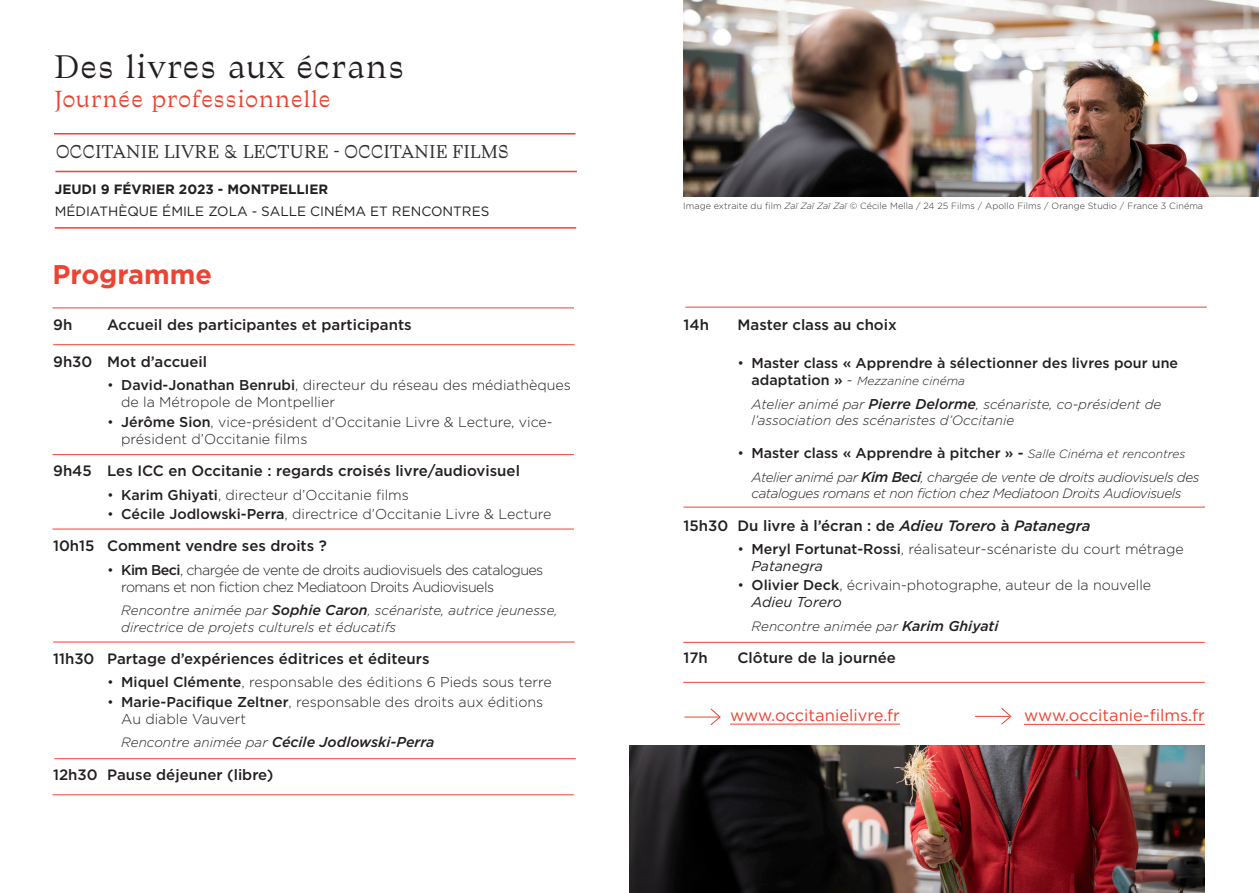
<style>
.page{position:relative;width:1259px;height:893px;background:#fff}
.page>*{position:absolute;margin:0;border:0;box-sizing:border-box;transform-origin:0 0}
.Titre_Des_livres_aux{font:31.5px "Traulha Regulara";color:#231f20}
.Programme{font:700 27px "Gotham";color:#eb4433}
.Sous-titre_journée{font:22.5px "Traulha Regulara";color:#eb4433}
.Organisateurs_pp2-3{font:18px "Traulha Jornau";color:#312f30}
.Site_web_OLL_OF_p3{font:16.5px "Gotham";color:#eb4433}
.Horaires_interventio{font:500 15px "Gotham";color:#231f20}
.t1{font:300 14.25px/17.1px "Gotham";color:#231f20}
.t2{font:500 14.25px "Gotham";color:#231f20}
.t3{font:300 14.25px/17.1px "Gotham";letter-spacing:-.04em;color:#231f20}
.Animation{font:italic 500 14.25px "Gotham";color:#231f20}
.Animation-2{font:italic 300 13.5px/16.2px "Gotham";letter-spacing:-.005em;color:#231f20}
.Animation-3{font:italic 300 13.5px/16.2px "Gotham";letter-spacing:-.03em;color:#231f20}
.Salle_Cinema_et_renc{font:13.5px "Gotham";color:#231f20}
.Date_et_ville{font:700 13.5px "Gotham";color:#231f20}
.t4{font:italic 300 12px "Gotham";color:#231f20}
.Site_web_OLL_OF_p3-2{font:300 9px "Gotham";letter-spacing:.01em;color:#312f30}
.s1{font-weight:500}
.s2{font-weight:500;font-size:14.25px}
.s3{font-weight:300;font-size:13.5px}
.s4{font-style:italic}
.s5{font-weight:300}
.s6{font-weight:500;font-style:normal;font-size:14.25px}
.s7{font-style:normal;font-size:14.25px}
.s8{font-weight:300;font-style:italic;font-size:12px}
.s9{font-weight:400;font-style:italic}
</style>
<div class="page">
<hr style="left:685px;top:307px;width:521px;height:1px;background:#eb4433">
<hr style="left:683px;top:682px;width:521px;height:1px;background:#eb4433">
<hr style="left:683px;top:642px;width:521px;height:1px;background:#eb4433">
<hr style="left:683px;top:507px;width:522px;height:1px;background:#eb4433">
<hr style="left:55px;top:171px;width:522px;height:1px;background:#eb4433">
<hr style="left:54px;top:133px;width:521px;height:2px;background:#eb4433">
<hr style="left:55px;top:227px;width:521px;height:2px;background:#eb4433">
<hr style="left:52px;top:307px;width:522px;height:1px;background:#eb4433">
<hr style="left:53px;top:344px;width:521px;height:1px;background:#eb4433">
<hr style="left:52px;top:454px;width:522px;height:1px;background:#eb4433">
<hr style="left:52px;top:529px;width:522px;height:1px;background:#eb4433">
<hr style="left:53px;top:642px;width:521px;height:1px;background:#eb4433">
<hr style="left:54px;top:758px;width:522px;height:1px;background:#eb4433">
<hr style="left:52px;top:794px;width:522px;height:1px;background:#eb4433">
<img style="left:683px;top:0;width:576px;height:197px">
<img style="left:629px;top:746px;width:576px;height:147px">
<hr style="left:730px;top:724px;width:170px;height:1px;background:#eb4433">
<hr style="left:1024px;top:724px;width:180px;height:1px;background:#eb4433">
<hr style="left:684px;top:717px;width:35px;height:1px;background:#eb4433">
<svg style="left:710px;top:708px;width:11px;height:18px"></svg>
<hr style="left:975px;top:716px;width:34px;height:1px;background:#eb4433">
<svg style="left:1000px;top:708px;width:12px;height:17px"></svg>
<p class="Titre_Des_livres_aux" style="left:54px;top:49px;width:352px">Des livres aux écrans</p>
<p class="Sous-titre_journée" style="left:54px;top:86px;width:278px">Journée professionnelle</p>
<p class="Organisateurs_pp2-3" style="left:56px;top:142px;width:454px">OCCITANIE LIVRE &amp; LECTURE - OCCITANIE FILMS</p>
<p class="Date_et_ville" style="left:55px;top:180px;width:275px">JEUDI 9 FÉVRIER 2023 - MONTPELLIER</p>
<p class="Salle_Cinema_et_renc" style="left:55px;top:202px;width:436px">MÉDIATHÈQUE ÉMILE ZOLA - SALLE CINÉMA ET RENCONTRES</p>
<p class="Programme" style="left:52px;top:257px;width:161px">Programme</p>
<p class="Horaires_interventio" style="left:53px;top:315px;width:21px">9h</p>
<p class="Horaires_interventio" style="left:107px;top:315px;width:306px">Accueil des participantes et participants</p>
<p class="Horaires_interventio" style="left:53px;top:352px;width:155px">9h30 Mot d’accueil</p>
<p class="t1" style="left:121px;top:376px;width:451px;text-indent:-14px">• <span class="s1">David-Jonathan Benrubi</span>, directeur du réseau des médiathèques de la Métropole de Montpellier</p>
<p class="t1" style="left:121px;top:413px;width:433px;text-indent:-14px">• <span class="s1">Jérôme Sion</span>, vice-président d’Occitanie Livre &amp; Lecture, vice&shy;président d’Occitanie films</p>
<p class="Horaires_interventio" style="left:53px;top:461px;width:468px">9h45 Les ICC en Occitanie : regards croisés livre/audiovisuel</p>
<p class="t1" style="left:107px;top:486px;width:303px">• <span class="s1">Karim Ghiyati</span>, directeur d’Occitanie films</p>
<p class="t1" style="left:107px;top:505px;width:446px">• <span class="s1">Cécile Jodlowski-Perra</span>, directrice d’Occitanie Livre &amp; Lecture</p>
<p class="Horaires_interventio" style="left:53px;top:536px;width:275px">10h15 Comment vendre ses droits ?</p>
<p class="t3" style="left:121px;top:561px;width:424px;text-indent:-14px">• <span class="s1">Kim Beci</span>, chargée de vente de droits audiovisuels des catalogues romans et non fiction chez Mediatoon Droits Audiovisuels</p>
<p class="Animation-2" style="left:121px;top:602px;width:438px">Rencontre animée par <span class="s2">Sophie Caron</span>, scénariste, autrice jeunesse, directrice de projets culturels et éducatifs</p>
<p class="Horaires_interventio" style="left:53px;top:649px;width:378px">11h30 Partage d’expériences éditrices et éditeurs</p>
<p class="t1" style="left:107px;top:673px;width:446px">• <span class="s1">Miquel Clémente</span>, responsable des éditions 6 Pieds sous terre</p>
<p class="t1" style="left:121px;top:693px;width:423px;text-indent:-14px">• <span class="s1">Marie-Pacifique Zeltner</span>, responsable des droits aux éditions<br>Au diable Vauvert</p>
<p class="Animation" style="left:121px;top:733px;width:315px"><span class="s3">Rencontre animée par</span> Cécile Jodlowski-Perra</p>
<p class="Horaires_interventio" style="left:53px;top:764px;width:222px">12h30 Pause déjeuner (libre)</p>
<p class="Site_web_OLL_OF_p3-2" style="left:683px;top:200px;width:521px">Image extraite du film <span class="s4">Zaï Zaï Zaï Zaï</span> © Cécile Mella / 24 25 Films / Apollo Films / Orange Studio / France 3 Cinéma</p>
<p class="Horaires_interventio" style="left:683px;top:315px;width:27px">14h</p>
<p class="Horaires_interventio" style="left:737px;top:315px;width:161px">Master class au choix</p>
<p class="t2" style="left:737px;top:354px;width:442px"><span class="s5">•</span> Master class « Apprendre à sélectionner des livres pour une</p>
<p class="t4" style="left:751px;top:373px;width:215px"><span class="s6">adaptation »</span> <span class="s7">-</span> Mezzanine cinéma</p>
<p class="Animation-2" style="left:751px;top:395px;width:411px">Atelier animé par <span class="s2">Pierre Delorme</span>, scénariste, co-président de l’association des scénaristes d’Occitanie</p>
<p class="t2" style="left:737px;top:444px;width:449px"><span class="s5">•</span> Master class « Apprendre à pitcher » - <span class="s8">Salle Cinéma et rencontres</span></p>
<p class="Animation-3" style="left:751px;top:469px;width:449px">Atelier animé par <span class="s2">Kim Beci</span>, chargée de vente de droits audiovisuels des catalogues romans et non fiction chez Mediatoon Droits Audiovisuels</p>
<p class="Horaires_interventio" style="left:683px;top:515px;width:408px">15h30 Du livre à l’écran : de <span class="s4">Adieu Torero</span> à <span class="s4">Patanegra</span></p>
<p class="t1" style="left:751px;top:540px;width:434px;text-indent:-14px">• <span class="s1">Meryl Fortunat-Rossi</span>, réalisateur-scénariste du court métrage<br><span class="s9">Patanegra</span></p>
<p class="t1" style="left:751px;top:576px;width:401px;text-indent:-14px">• <span class="s1">Olivier Deck</span>, écrivain-photographe, auteur de la nouvelle<br><span class="s9">Adieu Torero</span></p>
<p class="Animation-2" style="left:751px;top:618px;width:248px">Rencontre animée par <span class="s2">Karim Ghiyati</span></p>
<p class="Horaires_interventio" style="left:683px;top:648px;width:26px">17h</p>
<p class="Horaires_interventio" style="left:737px;top:648px;width:160px">Clôture de la journée</p>
<p class="Site_web_OLL_OF_p3" style="left:730px;top:705px;width:171px">www.occitanielivre.fr</p>
<p class="Site_web_OLL_OF_p3" style="left:1024px;top:705px;width:182px">www.occitanie-films.fr</p>
</div>
